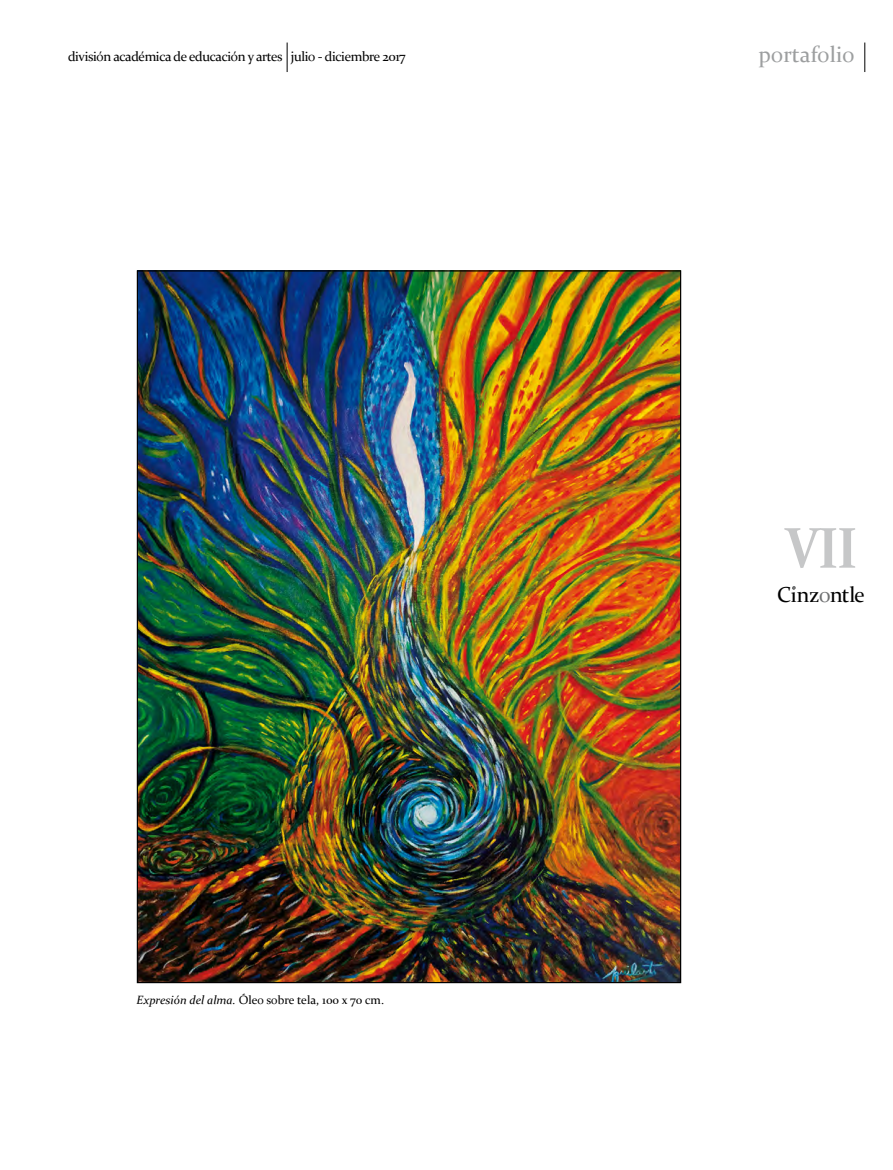
<style>
.page{position:relative;width:893px;height:1170px;background:#fff}
.page>*{position:absolute;margin:0;border:0;box-sizing:border-box;transform-origin:0 0}
.t1{font:700 57.75px "Constantia";color:#c6c7c8;scale:.91 1}
.t2{font:22.5px "Constantia";color:#9c9e9f}
.t3{font:21.6px "Constantia";letter-spacing:-.02em;color:#000}
.t4{font:13.5px "Constantia";letter-spacing:-.03em;color:#000}
.t5{font:12px "Constantia";color:#000}
.s1{font-style:italic}
.s2{color:#707172}
</style>
<div class="page">
<svg style="left:864px;top:43px;width:1px;height:29px"></svg>
<svg style="left:287px;top:43px;width:1px;height:29px"></svg>
<svg style="left:792px;top:586px;width:4px;height:3px"></svg>
<img style="left:139px;top:272px;width:540px;height:709px">
<p class="t4" style="left:68px;top:47px;width:339px">división académica de educación y artes julio - diciembre 2017</p>
<h2 class="t2" style="left:759px;top:39px;width:97px">portafolio</h2>
<p class="t5" style="left:137px;top:991px;width:249px"><span class="s1">Expresión del alma.</span> Óleo sobre tela, 100 x 70 cm.</p>
<h1 class="t1" style="left:785px;top:508px;width:81px">VII</h1>
<h3 class="t3" style="left:777px;top:579px;width:89px">Cinz<span class="s2">o</span>ntle</h3>
</div>
